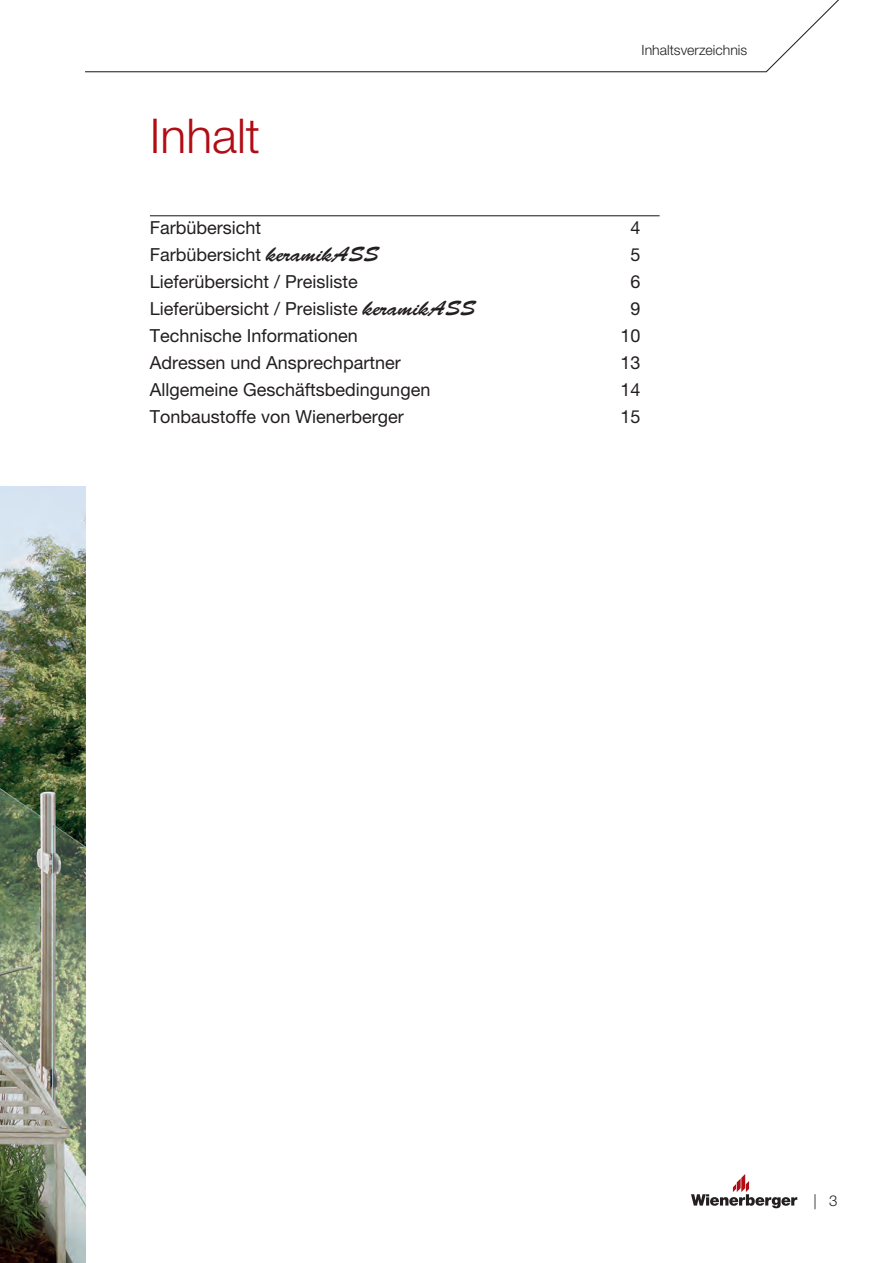
<style>
.page{position:relative;width:893px;height:1263px;background:#fff}
.page>*{position:absolute;margin:0;border:0;box-sizing:border-box;transform-origin:0 0}
.t1{font:300 48px "Helvetica Neue LT Pro";color:#b00d15}
.t2{font:18px "Helvetica Neue LT Pro";color:#231f20}
.t3{font:300 15px "Helvetica Neue LT Pro";color:#231f20}
.t4{font:300 14.1px "Helvetica Neue LT Pro";color:#231f20}
.s1{font-family:"Brush Script Std";font-size:21px}
</style>
<div class="page">
<hr style="left:150px;top:215px;width:510px;height:1px;background:#231f20">
<img style="left:0;top:486px;width:85px;height:777px">
<svg style="left:85px;top:0;width:754px;height:73px"></svg>
<svg style="left:691px;top:1174px;width:106px;height:34px"></svg>
<h1 class="t1" style="left:150px;top:107px;width:112px">Inhalt</h1>
<p class="t4" style="left:642px;top:41px;width:107px">Inhaltsverzeichnis</p>
<p class="t2" style="left:150px;top:217px;width:113px">Farbübersicht</p>
<p class="t2" style="left:630px;top:217px;width:12px">4</p>
<p class="t2" style="left:150px;top:244px;width:230px">Farbübersicht <span class="s1">keramikASS</span></p>
<p class="t2" style="left:630px;top:244px;width:12px">5</p>
<p class="t2" style="left:150px;top:271px;width:209px">Lieferübersicht / Preisliste</p>
<p class="t2" style="left:630px;top:271px;width:12px">6</p>
<p class="t2" style="left:150px;top:298px;width:327px">Lieferübersicht / Preisliste <span class="s1">keramikASS</span></p>
<p class="t2" style="left:630px;top:298px;width:12px">9</p>
<p class="t2" style="left:150px;top:325px;width:210px">Technische Informationen</p>
<p class="t2" style="left:620px;top:325px;width:22px">10</p>
<p class="t2" style="left:150px;top:352px;width:252px">Adressen und Ansprechpartner</p>
<p class="t2" style="left:620px;top:352px;width:22px">13</p>
<p class="t2" style="left:150px;top:379px;width:282px">Allgemeine Geschäftsbedingungen</p>
<p class="t2" style="left:620px;top:379px;width:22px">14</p>
<p class="t2" style="left:150px;top:406px;width:256px">Tonbaustoffe von Wienerberger</p>
<p class="t2" style="left:620px;top:406px;width:22px">15</p>
<p class="t3" style="left:813px;top:1191px;width:26px">| 3</p>
</div>
